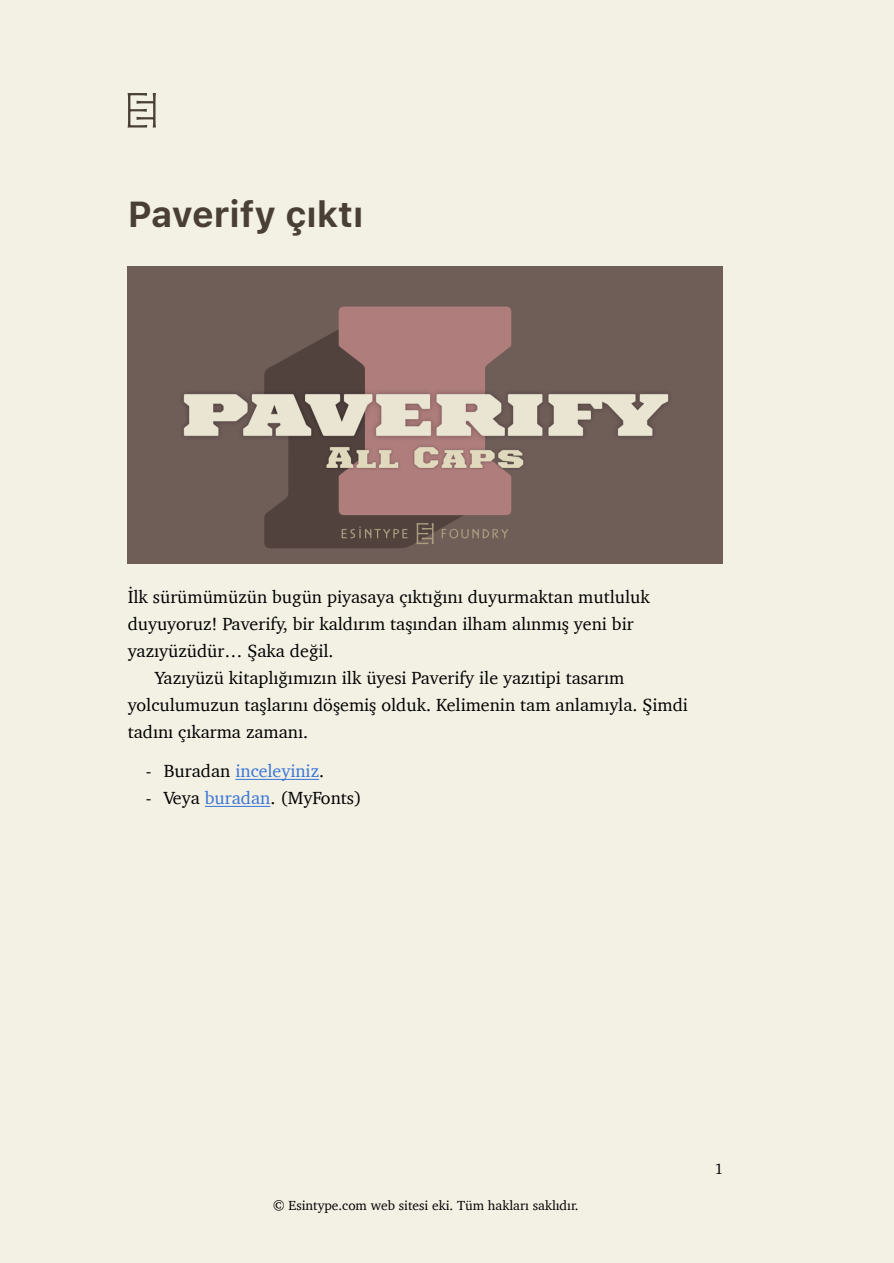
<style>
.page{position:relative;width:894px;height:1263px;background:#fff}
.page>*{position:absolute;margin:0;border:0;box-sizing:border-box;transform-origin:0 0}
.t1{font:700 36px "SF Pro Text";color:#4a3f35}
.t2{font:18px/27px "Charter";color:#000}
.t3{font:18px "Charter";color:#3875d7}
.t4{font:15px "Charter";color:#000}
.t5{font:13.5px "Charter";color:#000}
.s1{color:#000}
.s2{color:#3875d7}
</style>
<div class="page">
<div style="left:0;top:0;width:893px;height:1263px;background:#f3f0e4"></div>
<svg style="left:128px;top:93px;width:28px;height:35px"></svg>
<img style="left:128px;top:266px;width:594px;height:297px">
<hr style="left:235px;top:779px;width:84px;height:1px;background:#3775d7">
<hr style="left:205px;top:806px;width:65px;height:1px;background:#3775d7">
<h1 class="t1" style="left:128px;top:192px;width:237px">Paverify çıktı</h1>
<p class="t2" style="left:128px;top:583px;width:523px">İlk sürümümüzün bugün piyasaya çıktığını duyurmaktan mutluluk duyuyoruz! Paverify, bir kaldırım taşından ilham alınmış yeni bir yazıyüzüdür… Şaka değil.</p>
<p class="t2" style="left:128px;top:664px;width:561px;text-indent:27px">Yazıyüzü kitaplığımızın ilk üyesi Paverify ile yazıtipi tasarım yolculumuzun taşlarını döşemiş olduk. Kelimenin tam anlamıyla. Şimdi tadını çıkarma zamanı.</p>
<p class="t3" style="left:146px;top:759px;width:180px"><span class="s1">- Buradan</span> inceleyiniz<span class="s1">.</span></p>
<p class="t2" style="left:146px;top:784px;width:217px">- Veya <span class="s2">buradan</span>. (MyFonts)</p>
<p class="t5" style="left:272px;top:1196px;width:307px">© Esintype.com web sitesi eki. Tüm hakları saklıdır.</p>
<p class="t4" style="left:714px;top:1160px;width:10px">1</p>
</div>
